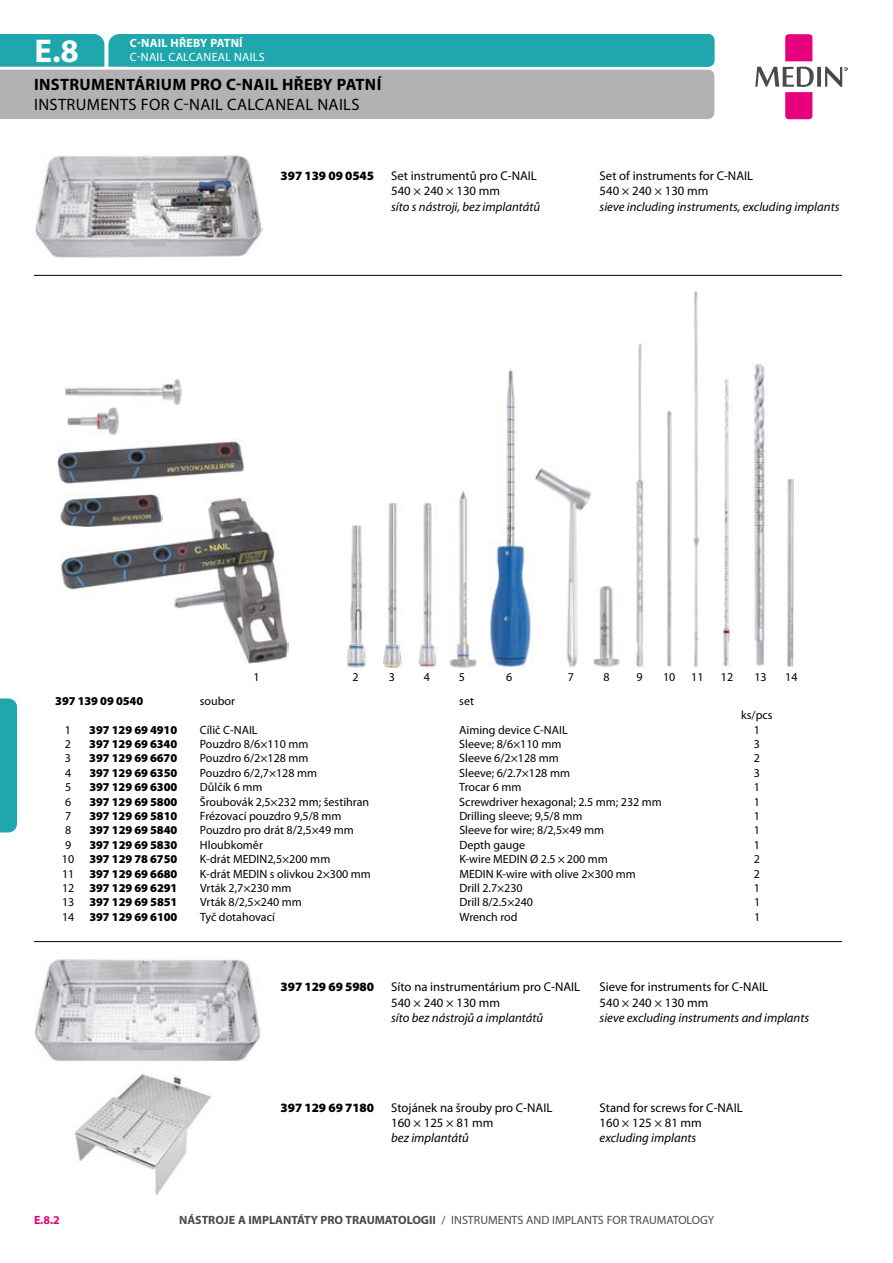
<style>
.page{position:relative;width:893px;height:1263px;background:#fff}
.page>*{position:absolute;margin:0;border:0;box-sizing:border-box;transform-origin:0 0}
.t1{font:700 33px "Myriad Pro";color:#fff}
.t2{font:700 16.5px "Myriad Pro";letter-spacing:.02em;color:#000}
.t3{font:16.5px "Myriad Pro";letter-spacing:.02em;color:#000}
.t4{font:12.75px "Myriad Pro";color:#000}
.t5{font:italic 12.75px "Myriad Pro";color:#000}
.t6{font:900 12.75px "Myriad Pro";letter-spacing:-.01em;color:#000}
.t7{font:12px "Myriad Pro";color:#000}
.t8{font:900 12px "Myriad Pro";letter-spacing:-.01em;color:#000}
.t9{font:12px "Myriad Pro";color:#4a4a49}
.t10{font:12px "Myriad Pro";letter-spacing:.02em;color:#fff}
.t11{font:700 12px "Myriad Pro";letter-spacing:.02em;color:#fff}
.t12{font:700 12px "Myriad Pro";color:#e6007d}
.s1{font-weight:700}
</style>
<div class="page">
<svg style="left:0;top:34px;width:714px;height:85px;background:#7cb0b2"></svg>
<svg style="left:785px;top:34px;width:27px;height:27px"></svg>
<svg style="left:755px;top:67px;width:93px;height:52px"></svg>
<img style="left:60px;top:498px;width:229px;height:166px">
<img style="left:75px;top:1074px;width:137px;height:122px">
<img style="left:65px;top:378px;width:117px;height:28px">
<img style="left:67px;top:407px;width:52px;height:28px">
<img style="left:60px;top:493px;width:103px;height:35px">
<img style="left:56px;top:440px;width:188px;height:44px">
<img style="left:489px;top:370px;width:43px;height:298px">
<img style="left:534px;top:468px;width:57px;height:199px">
<img style="left:636px;top:343px;width:9px;height:324px">
<img style="left:593px;top:586px;width:27px;height:81px">
<img style="left:754px;top:363px;width:14px;height:303px">
<img style="left:34px;top:959px;width:226px;height:102px">
<img style="left:787px;top:479px;width:7px;height:188px">
<img style="left:720px;top:379px;width:12px;height:287px">
<img style="left:449px;top:491px;width:28px;height:177px">
<img style="left:347px;top:525px;width:19px;height:143px">
<img style="left:418px;top:503px;width:19px;height:165px">
<img style="left:383px;top:503px;width:20px;height:165px">
<img style="left:693px;top:291px;width:7px;height:376px">
<img style="left:667px;top:410px;width:5px;height:257px">
<img style="left:35px;top:155px;width:228px;height:103px">
<hr style="left:34px;top:941px;width:808px;height:1px;background:#000">
<hr style="left:34px;top:275px;width:808px;height:1px;background:#000">
<div style="left:0;top:698px;width:17px;height:134px;background:#1ea7ac"></div>
<h1 class="t1" style="left:34px;top:29px;width:46px">E.8</h1>
<p class="t11" style="left:130px;top:35px;width:114px">C-NAIL HŘEBY PATNÍ</p>
<p class="t10" style="left:130px;top:50px;width:136px">C-NAIL CALCANEAL NAILS</p>
<h2 class="t2" style="left:34px;top:74px;width:349px">INSTRUMENTÁRIUM PRO C-NAIL HŘEBY PATNÍ</h2>
<h2 class="t3" style="left:34px;top:94px;width:327px">INSTRUMENTS FOR C-NAIL CALCANEAL NAILS</h2>
<p class="t6" style="left:281px;top:168px;width:95px">397 139 09 0545</p>
<p class="t4" style="left:391px;top:168px;width:147px">Set instrumentů pro C-NAIL</p>
<p class="t4" style="left:600px;top:168px;width:155px">Set of instruments for C-NAIL</p>
<p class="t4" style="left:391px;top:183px;width:110px">540 × 240 × 130 mm</p>
<p class="t4" style="left:600px;top:183px;width:110px">540 × 240 × 130 mm</p>
<p class="t5" style="left:391px;top:198px;width:151px">síto s nástroji, bez implantátů</p>
<p class="t5" style="left:600px;top:198px;width:241px">sieve including instruments, excluding implants</p>
<p class="t7" style="left:254px;top:670px;width:8px">1</p>
<p class="t7" style="left:353px;top:670px;width:8px">2</p>
<p class="t7" style="left:389px;top:670px;width:8px">3</p>
<p class="t7" style="left:424px;top:670px;width:8px">4</p>
<p class="t7" style="left:459px;top:670px;width:8px">5</p>
<p class="t7" style="left:506px;top:670px;width:8px">6</p>
<p class="t7" style="left:568px;top:670px;width:8px">7</p>
<p class="t7" style="left:603px;top:670px;width:8px">8</p>
<p class="t7" style="left:637px;top:670px;width:8px">9</p>
<p class="t7" style="left:663px;top:670px;width:14px">10</p>
<p class="t7" style="left:691px;top:670px;width:14px">11</p>
<p class="t7" style="left:721px;top:670px;width:14px">12</p>
<p class="t7" style="left:754px;top:670px;width:14px">13</p>
<p class="t7" style="left:785px;top:670px;width:14px">14</p>
<p class="t8" style="left:55px;top:694px;width:89px">397 139 09 0540</p>
<p class="t7" style="left:200px;top:693px;width:37px">soubor</p>
<p class="t7" style="left:459px;top:693px;width:16px">set</p>
<p class="t7" style="left:741px;top:708px;width:33px">ks/pcs</p>
<p class="t7" style="left:65px;top:722px;width:8px">1</p>
<p class="t8" style="left:89px;top:723px;width:89px">397 129 69 4910</p>
<p class="t7" style="left:200px;top:722px;width:59px">Cílič C-NAIL</p>
<p class="t7" style="left:459px;top:722px;width:110px">Aiming device C-NAIL</p>
<p class="t7" style="left:754px;top:722px;width:8px">1</p>
<p class="t7" style="left:65px;top:737px;width:8px">2</p>
<p class="t8" style="left:89px;top:737px;width:89px">397 129 69 6340</p>
<p class="t7" style="left:200px;top:737px;width:110px">Pouzdro 8/6×110 mm</p>
<p class="t7" style="left:459px;top:737px;width:104px">Sleeve; 8/6×110 mm</p>
<p class="t7" style="left:754px;top:737px;width:8px">3</p>
<p class="t7" style="left:65px;top:751px;width:8px">3</p>
<p class="t8" style="left:89px;top:751px;width:89px">397 129 69 6670</p>
<p class="t7" style="left:200px;top:751px;width:110px">Pouzdro 6/2×128 mm</p>
<p class="t7" style="left:459px;top:751px;width:101px">Sleeve 6/2×128 mm</p>
<p class="t7" style="left:754px;top:751px;width:8px">2</p>
<p class="t7" style="left:65px;top:765px;width:8px">4</p>
<p class="t8" style="left:89px;top:766px;width:89px">397 129 69 6350</p>
<p class="t7" style="left:200px;top:765px;width:119px">Pouzdro 6/2,7×128 mm</p>
<p class="t7" style="left:459px;top:765px;width:112px">Sleeve; 6/2.7×128 mm</p>
<p class="t7" style="left:754px;top:765px;width:8px">3</p>
<p class="t7" style="left:65px;top:780px;width:8px">5</p>
<p class="t8" style="left:89px;top:780px;width:89px">397 129 69 6300</p>
<p class="t7" style="left:200px;top:780px;width:64px">Důlčík 6 mm</p>
<p class="t7" style="left:459px;top:780px;width:64px">Trocar 6 mm</p>
<p class="t7" style="left:754px;top:780px;width:8px">1</p>
<p class="t7" style="left:65px;top:794px;width:8px">6</p>
<p class="t8" style="left:89px;top:795px;width:89px">397 129 69 5800</p>
<p class="t7" style="left:200px;top:794px;width:171px">Šroubovák 2,5×232 mm; šestihran</p>
<p class="t7" style="left:459px;top:794px;width:204px">Screwdriver hexagonal; 2.5 mm; 232 mm</p>
<p class="t7" style="left:754px;top:794px;width:8px">1</p>
<p class="t7" style="left:65px;top:809px;width:8px">7</p>
<p class="t8" style="left:89px;top:809px;width:89px">397 129 69 5810</p>
<p class="t7" style="left:200px;top:809px;width:143px">Frézovací pouzdro 9,5/8 mm</p>
<p class="t7" style="left:459px;top:809px;width:125px">Drilling sleeve; 9,5/8 mm</p>
<p class="t7" style="left:754px;top:809px;width:8px">1</p>
<p class="t7" style="left:65px;top:823px;width:8px">8</p>
<p class="t8" style="left:89px;top:823px;width:89px">397 129 69 5840</p>
<p class="t7" style="left:200px;top:823px;width:155px">Pouzdro pro drát 8/2,5×49 mm</p>
<p class="t7" style="left:459px;top:823px;width:146px">Sleeve for wire; 8/2,5×49 mm</p>
<p class="t7" style="left:754px;top:823px;width:8px">1</p>
<p class="t7" style="left:65px;top:837px;width:8px">9</p>
<p class="t8" style="left:89px;top:838px;width:89px">397 129 69 5830</p>
<p class="t7" style="left:200px;top:837px;width:64px">Hloubkoměr</p>
<p class="t7" style="left:459px;top:837px;width:67px">Depth gauge</p>
<p class="t7" style="left:754px;top:837px;width:8px">1</p>
<p class="t7" style="left:62px;top:852px;width:14px">10</p>
<p class="t8" style="left:89px;top:852px;width:89px">397 129 78 6750</p>
<p class="t7" style="left:200px;top:852px;width:132px">K-drát MEDIN2,5×200 mm</p>
<p class="t7" style="left:459px;top:852px;width:150px">K-wire MEDIN Ø 2.5 × 200 mm</p>
<p class="t7" style="left:754px;top:852px;width:8px">2</p>
<p class="t7" style="left:62px;top:866px;width:14px">11</p>
<p class="t8" style="left:89px;top:867px;width:89px">397 129 69 6680</p>
<p class="t7" style="left:200px;top:866px;width:172px">K-drát MEDIN s olivkou 2×300 mm</p>
<p class="t7" style="left:459px;top:866px;width:178px">MEDIN K-wire with olive 2×300 mm</p>
<p class="t7" style="left:754px;top:866px;width:8px">2</p>
<p class="t7" style="left:62px;top:881px;width:14px">12</p>
<p class="t8" style="left:89px;top:881px;width:89px">397 129 69 6291</p>
<p class="t7" style="left:200px;top:881px;width:93px">Vrták 2,7×230 mm</p>
<p class="t7" style="left:459px;top:881px;width:65px">Drill 2.7×230</p>
<p class="t7" style="left:754px;top:881px;width:8px">1</p>
<p class="t7" style="left:62px;top:895px;width:14px">13</p>
<p class="t8" style="left:89px;top:895px;width:89px">397 129 69 5851</p>
<p class="t7" style="left:200px;top:895px;width:103px">Vrták 8/2,5×240 mm</p>
<p class="t7" style="left:459px;top:895px;width:75px">Drill 8/2.5×240</p>
<p class="t7" style="left:754px;top:895px;width:8px">1</p>
<p class="t7" style="left:62px;top:909px;width:14px">14</p>
<p class="t8" style="left:89px;top:910px;width:89px">397 129 69 6100</p>
<p class="t7" style="left:200px;top:909px;width:76px">Tyč dotahovací</p>
<p class="t7" style="left:459px;top:909px;width:60px">Wrench rod</p>
<p class="t7" style="left:754px;top:909px;width:8px">1</p>
<p class="t6" style="left:281px;top:980px;width:95px">397 129 69 5980</p>
<p class="t4" style="left:391px;top:979px;width:191px">Síto na instrumentárium pro C-NAIL</p>
<p class="t4" style="left:600px;top:979px;width:170px">Sieve for instruments for C-NAIL</p>
<p class="t4" style="left:391px;top:994px;width:110px">540 × 240 × 130 mm</p>
<p class="t4" style="left:600px;top:994px;width:110px">540 × 240 × 130 mm</p>
<p class="t5" style="left:391px;top:1010px;width:154px">síto bez nástrojů a implantátů</p>
<p class="t5" style="left:600px;top:1010px;width:211px">sieve excluding instruments and implants</p>
<p class="t6" style="left:281px;top:1100px;width:95px">397 129 69 7180</p>
<p class="t4" style="left:391px;top:1099px;width:163px">Stojánek na šrouby pro C-NAIL</p>
<p class="t4" style="left:600px;top:1099px;width:145px">Stand for screws for C-NAIL</p>
<p class="t4" style="left:391px;top:1115px;width:104px">160 × 125 × 81 mm</p>
<p class="t4" style="left:600px;top:1115px;width:104px">160 × 125 × 81 mm</p>
<p class="t5" style="left:391px;top:1130px;width:79px">bez implantátů</p>
<p class="t5" style="left:600px;top:1130px;width:98px">excluding implants</p>
<p class="t12" style="left:34px;top:1212px;width:27px">E.8.2</p>
<p class="t9" style="left:179px;top:1213px;width:537px"><span class="s1">NÁSTROJE A IMPLANTÁTY PRO TRAUMATOLOGII</span> / INSTRUMENTS AND IMPLANTS FOR TRAUMATOLOGY</p>
</div>
